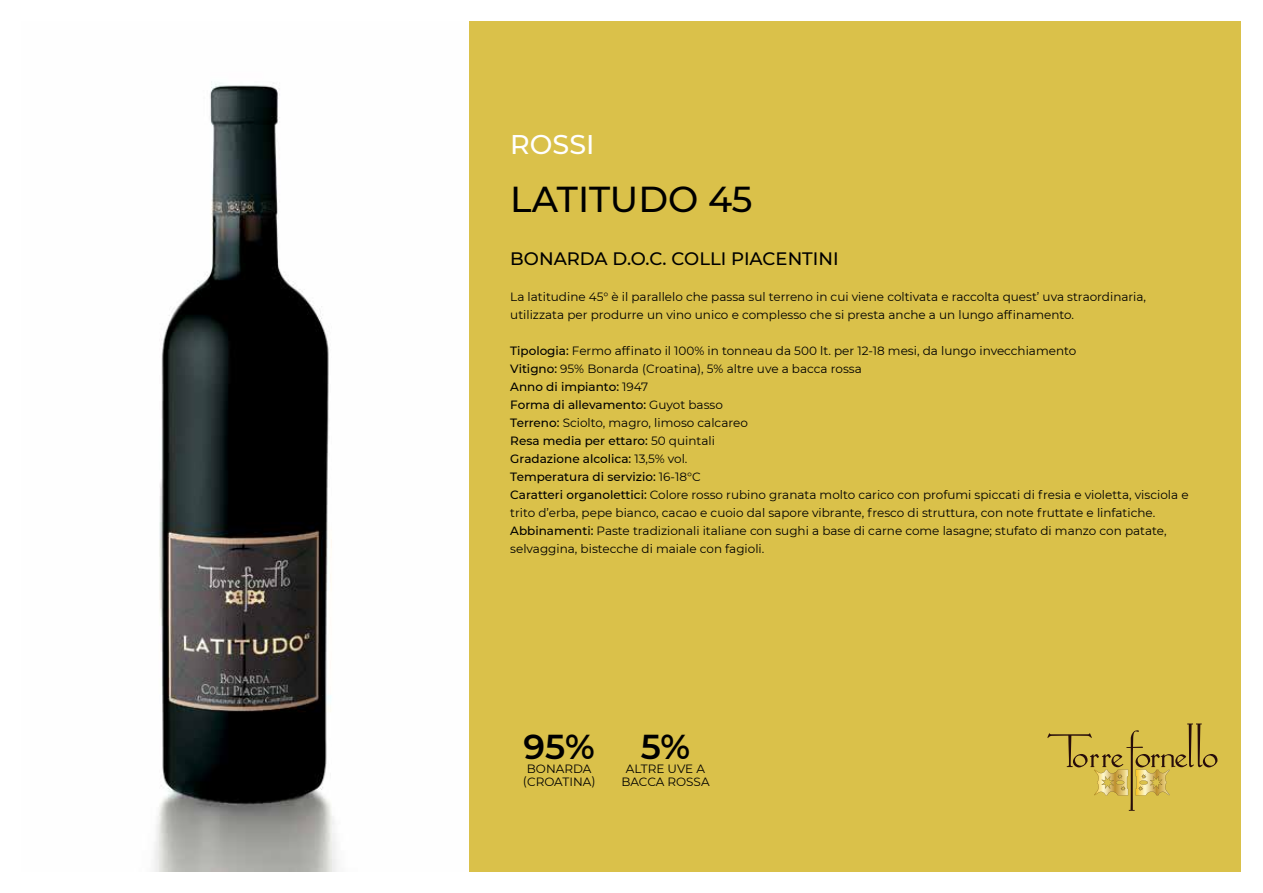
<style>
.page{position:relative;width:1263px;height:893px;background:#fff}
.page>*{position:absolute;margin:0;border:0;box-sizing:border-box;transform-origin:0 0}
.t1{font:500 36px "Montserrat";color:#000}
.t2{font:600 34.5px "Montserrat";color:#000}
.t3{font:500 27px "Montserrat";color:#fff}
.t4{font:500 18px "Montserrat";color:#000}
.t5{font:12px/18px "Montserrat";color:#000}
.s1{font-weight:500}
</style>
<div class="page">
<div style="left:468px;top:21px;width:772px;height:851px;background:#dac14a"></div>
<svg style="left:1047px;top:723px;width:170px;height:88px"></svg>
<img style="left:154px;top:21px;width:315px;height:851px">
<h3 class="t3" style="left:510px;top:128px;width:86px">ROSSI</h3>
<h1 class="t1" style="left:510px;top:177px;width:244px">LATITUDO 45</h1>
<h3 class="t4" style="left:510px;top:248px;width:330px">BONARDA D.O.C. COLLI PIACENTINI</h3>
<p class="t5" style="left:510px;top:288px;width:637px">La latitudine 45° è il parallelo che passa sul terreno in cui viene coltivata e raccolta quest’ uva straordinaria, utilizzata per produrre un vino unico e complesso che si presta anche a un lungo affinamento.</p>
<p class="t5" style="left:510px;top:342px;width:680px"><span class="s1">Tipologia:</span> Fermo affinato il 100% in tonneau da 500 lt. per 12-18 mesi, da lungo invecchiamento<br><span class="s1">Vitigno:</span> 95% Bonarda (Croatina), 5% altre uve a bacca rossa<br><span class="s1">Anno di impianto:</span> 1947<br><span class="s1">Forma di allevamento:</span> Guyot basso<br><span class="s1">Terreno:</span> Sciolto, magro, limoso calcareo<br><span class="s1">Resa media per ettaro:</span> 50 quintali<br><span class="s1">Gradazione alcolica:</span> 13,5% vol.<br><span class="s1">Temperatura di servizio:</span> 16-18°C<br><span class="s1">Caratteri organolettici:</span> Colore rosso rubino granata molto carico con profumi spiccati di fresia e violetta, visciola e trito d’erba, pepe bianco, cacao e cuoio dal sapore vibrante, fresco di struttura, con note fruttate e linfatiche.<br><span class="s1">Abbinamenti:</span> Paste tradizionali italiane con sughi a base di carne come lasagne; stufato di manzo con patate, selvaggina, bistecche di maiale con fagioli.</p>
<h2 class="t2" style="left:524px;top:726px;width:73px">95%</h2>
<p class="t5" style="left:523px;top:762px;width:74px;line-height:13.5px;text-align:center">BONARDA (CROATINA)</p>
<p class="t5" style="left:626px;top:759px;width:81px">ALTRE UVE A</p>
<h2 class="t2" style="left:641px;top:726px;width:51px">5%</h2>
<p class="t5" style="left:621px;top:773px;width:90px">BACCA ROSSA</p>
</div>
